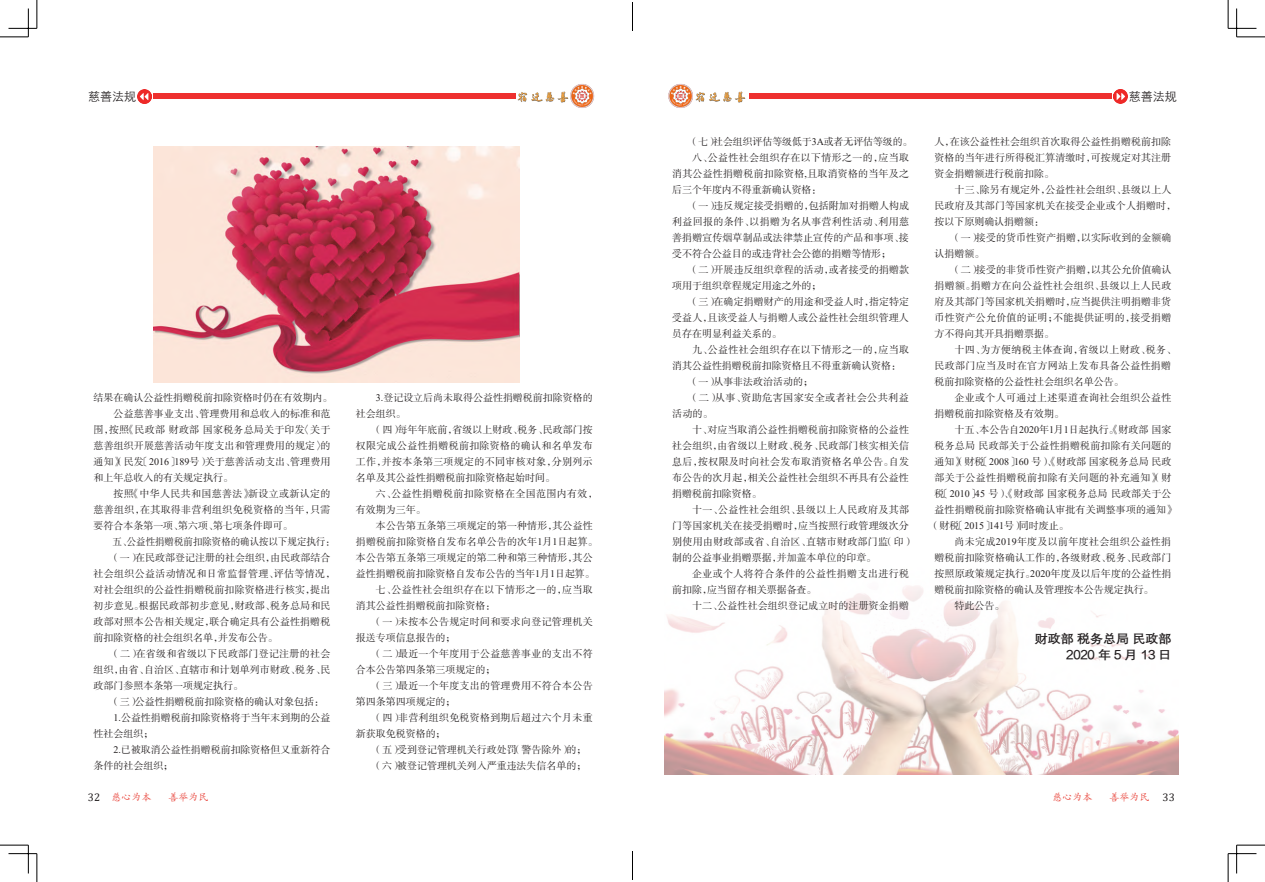
<style>
.page{position:relative;width:1265px;height:882px;background:#fff}
.page>*{position:absolute;margin:0;border:0;box-sizing:border-box;transform-origin:0 0}
.落款{font:12.4px "FZCDXK GBK1 0";letter-spacing:-.005em;color:#231f20;scale:1.05 1}
.落款-2{font:12.4px "FZCDXK GBK1 0";letter-spacing:.245em;color:#231f20;scale:1.05 1}
.t1{font:12px "ST Xihei";color:#231f20}
.正文{font:10px/16px "FZSSK GBK1 0";letter-spacing:.005em;color:#231f20;text-align:justify}
.正文-2{font:10px/16px "FZSSK GBK1 0";letter-spacing:.03em;color:#231f20}
.正文-3{font:10px/16px "FZSSK GBK1 0";letter-spacing:.025em;color:#231f20}
.正文-4{font:10px/16px "FZSSK GBK1 0";letter-spacing:.035em;color:#231f20}
.正文-5{font:10px "FZSSK GBK1 0";letter-spacing:.005em;color:#231f20;scale:.95 1}
.t2{font:10px "ST Kaiti";color:#e7372d}
.s1{font-family:"Times New Roman"}
.s2{font-family:"Cambria Math";font-size:11px;color:#231f20}
</style>
<div class="page">
<div style="left:153px;top:94px;width:363px;height:5px;background:#ee302f"></div>
<div style="left:748px;top:94px;width:363px;height:5px;background:#ee302f"></div>
<img style="left:668px;top:84px;width:25px;height:24px">
<img style="left:568px;top:84px;width:27px;height:24px">
<img style="left:517px;top:91px;width:51px;height:12px">
<img style="left:695px;top:91px;width:50px;height:12px">
<img style="left:1113px;top:89px;width:14px;height:14px">
<img style="left:138px;top:89px;width:14px;height:14px">
<img style="left:664px;top:586px;width:514px;height:188px">
<img style="left:153px;top:146px;width:366px;height:236px">
<svg style="left:0;top:0;width:38px;height:38px"></svg>
<svg style="left:0;top:844px;width:38px;height:38px"></svg>
<svg style="left:1227px;top:0;width:37px;height:38px"></svg>
<svg style="left:1227px;top:844px;width:37px;height:38px"></svg>
<svg style="left:632px;top:3px;width:1px;height:28px"></svg>
<svg style="left:632px;top:851px;width:1px;height:28px"></svg>
<p class="t1" style="left:88px;top:87px;width:50px">慈善法规</p>
<p class="t1" style="left:1128px;top:87px;width:49px">慈善法规</p>
<p class="正文" style="left:94px;top:389px;width:240px">结果在确认公益性捐赠税前扣除资格时仍在有效期内。</p>
<p class="正文" style="left:94px;top:405px;width:238px;text-indent:20px">公益慈善事业支出、管理费用和总收入的标准和范围，按照《民政部财政部国家税务总局关于印发〈关于慈善组织开展慈善活动年度支出和管理费用的规定〉的通知》（民发〔<span class="s1">2016</span>〕<span class="s1">189</span>号）关于慈善活动支出、管理费用和上年总收入的有关规定执行。</p>
<p class="正文" style="left:94px;top:485px;width:238px;text-indent:20px">按照《中华人民共和国慈善法》新设立或新认定的慈善组织，在其取得非营利组织免税资格的当年，只需要符合本条第一项、第六项、第七项条件即可。</p>
<p class="正文-5" style="left:113px;top:536px;width:235px">五、公益性捐赠税前扣除资格的确认按以下规定执行：</p>
<p class="正文" style="left:94px;top:549px;width:243px;text-align:left;text-indent:16px">（一）在民政部登记注册的社会组织，由民政部结合社会组织公益活动情况和日常监督管理、评估等情况，对社会组织的公益性捐赠税前扣除资格进行核实，提出初步意见。根据民政部初步意见，财政部、税务总局和民政部对照本公告相关规定，联合确定具有公益性捐赠税前扣除资格的社会组织名单，并发布公告。</p>
<p class="正文" style="left:94px;top:645px;width:238px;text-indent:16px">（二）在省级和省级以下民政部门登记注册的社会组织，由省、自治区、直辖市和计划单列市财政、税务、民政部门参照本条第一项规定执行。</p>
<p class="正文" style="left:110px;top:693px;width:215px">（三）公益性捐赠税前扣除资格的确认对象包括：</p>
<p class="正文" style="left:94px;top:709px;width:238px;text-indent:20px"><span class="s1">1.</span>公益性捐赠税前扣除资格将于当年末到期的公益性社会组织；</p>
<p class="正文" style="left:94px;top:741px;width:238px;text-indent:20px"><span class="s1">2.</span>已被取消公益性捐赠税前扣除资格但又重新符合条件的社会组织；</p>
<p class="正文" style="left:356px;top:389px;width:238px;text-indent:20px"><span class="s1">3.</span>登记设立后尚未取得公益性捐赠税前扣除资格的社会组织。</p>
<p class="正文" style="left:356px;top:421px;width:238px;text-indent:16px">（四）每年年底前，省级以上财政、税务、民政部门按权限完成公益性捐赠税前扣除资格的确认和名单发布工作，并按本条第三项规定的不同审核对象，分别列示名单及其公益性捐赠税前扣除资格起始时间。</p>
<p class="正文-2" style="left:356px;top:485px;width:243px;text-indent:20px">六、公益性捐赠税前扣除资格在全国范围内有效，有效期为三年。</p>
<p class="正文" style="left:356px;top:517px;width:243px;text-align:left;text-indent:20px">本公告第五条第三项规定的第一种情形，其公益性捐赠税前扣除资格自发布名单公告的次年<span class="s1">1</span>月<span class="s1">1</span>日起算。本公告第五条第三项规定的第二种和第三种情形，其公益性捐赠税前扣除资格自发布公告的当年<span class="s1">1</span>月<span class="s1">1</span>日起算。</p>
<p class="正文-2" style="left:356px;top:581px;width:238px;text-indent:20px">七、公益性社会组织存在以下情形之一的，应当取消其公益性捐赠税前扣除资格：</p>
<p class="正文-3" style="left:356px;top:613px;width:238px;text-indent:16px">（一）未按本公告规定时间和要求向登记管理机关报送专项信息报告的；</p>
<p class="正文-3" style="left:356px;top:645px;width:238px;text-indent:16px">（二）最近一个年度用于公益慈善事业的支出不符合本公告第四条第三项规定的；</p>
<p class="正文-3" style="left:356px;top:677px;width:238px;text-indent:16px">（三）最近一个年度支出的管理费用不符合本公告第四条第四项规定的；</p>
<p class="正文-3" style="left:356px;top:709px;width:238px;text-indent:16px">（四）非营利组织免税资格到期后超过六个月未重新获取免税资格的；</p>
<p class="正文" style="left:372px;top:741px;width:215px">（五）受到登记管理机关行政处罚（警告除外）的；</p>
<p class="正文" style="left:372px;top:757px;width:215px">（六）被登记管理机关列入严重违法失信名单的；</p>
<p class="正文" style="left:688px;top:133px;width:225px">（七）社会组织评估等级低于<span class="s1">3A</span>或者无评估等级的。</p>
<p class="正文" style="left:672px;top:149px;width:238px;text-indent:20px">八、公益性社会组织存在以下情形之一的，应当取消其公益性捐赠税前扣除资格<span class="s1">,</span>且取消资格的当年及之后三个年度内不得重新确认资格：</p>
<p class="正文" style="left:672px;top:197px;width:238px;text-indent:16px">（一）违反规定接受捐赠的，包括附加对捐赠人构成利益回报的条件、以捐赠为名从事营利性活动、利用慈善捐赠宣传烟草制品或法律禁止宣传的产品和事项、接受不符合公益目的或违背社会公德的捐赠等情形；</p>
<p class="正文" style="left:672px;top:261px;width:238px;text-indent:16px">（二）开展违反组织章程的活动，或者接受的捐赠款项用于组织章程规定用途之外的；</p>
<p class="正文" style="left:672px;top:293px;width:238px;text-indent:16px">（三）在确定捐赠财产的用途和受益人时，指定特定受益人，且该受益人与捐赠人或公益性社会组织管理人员存在明显利益关系的。</p>
<p class="正文" style="left:672px;top:341px;width:238px;text-indent:20px">九、公益性社会组织存在以下情形之一的，应当取消其公益性捐赠税前扣除资格且不得重新确认资格：</p>
<p class="正文" style="left:688px;top:373px;width:126px">（一）从事非法政治活动的；</p>
<p class="正文-2" style="left:672px;top:389px;width:238px;text-indent:16px">（二）从事、资助危害国家安全或者社会公共利益活动的。</p>
<p class="正文" style="left:672px;top:421px;width:238px;text-indent:20px">十、对应当取消公益性捐赠税前扣除资格的公益性社会组织，由省级以上财政、税务、民政部门核实相关信息后，按权限及时向社会发布取消资格名单公告。自发布公告的次月起，相关公益性社会组织不再具有公益性捐赠税前扣除资格。</p>
<p class="正文" style="left:672px;top:501px;width:243px;text-align:left;text-indent:20px">十一、公益性社会组织、县级以上人民政府及其部门等国家机关在接受捐赠时，应当按照行政管理级次分别使用由财政部或省、自治区、直辖市财政部门监（印）制的公益事业捐赠票据，并加盖本单位的印章。</p>
<p class="正文-4" style="left:672px;top:565px;width:238px;text-indent:20px">企业或个人将符合条件的公益性捐赠支出进行税前扣除，应当留存相关票据备查。</p>
<p class="正文" style="left:692px;top:597px;width:218px">十二、公益性社会组织登记成立时的注册资金捐赠</p>
<p class="正文" style="left:934px;top:133px;width:238px">人，在该公益性社会组织首次取得公益性捐赠税前扣除资格的当年进行所得税汇算清缴时，可按规定对其注册资金捐赠额进行税前扣除。</p>
<p class="正文" style="left:934px;top:181px;width:243px;text-align:left;text-indent:20px">十三、除另有规定外，公益性社会组织、县级以上人民政府及其部门等国家机关在接受企业或个人捐赠时，按以下原则确认捐赠额：</p>
<p class="正文" style="left:934px;top:229px;width:238px;text-indent:16px">（一）接受的货币性资产捐赠，以实际收到的金额确认捐赠额。</p>
<p class="正文" style="left:934px;top:261px;width:238px;text-indent:16px">（二）接受的非货币性资产捐赠，以其公允价值确认捐赠额。捐赠方在向公益性社会组织、县级以上人民政府及其部门等国家机关捐赠时，应当提供注明捐赠非货币性资产公允价值的证明；不能提供证明的，接受捐赠方不得向其开具捐赠票据。</p>
<p class="正文-2" style="left:934px;top:341px;width:243px;text-indent:20px">十四、为方便纳税主体查询，省级以上财政、税务、民政部门应当及时在官方网站上发布具备公益性捐赠税前扣除资格的公益性社会组织名单公告。</p>
<p class="正文-4" style="left:934px;top:389px;width:238px;text-indent:20px">企业或个人可通过上述渠道查询社会组织公益性捐赠税前扣除资格及有效期。</p>
<p class="正文" style="left:954px;top:421px;width:218px">十五、本公告自<span class="s1">2020</span>年<span class="s1">1</span>月<span class="s1">1</span>日起执行。《财政部国家</p>
<p class="正文" style="left:934px;top:437px;width:238px">税务总局民政部关于公益性捐赠税前扣除有关问题的</p>
<p class="正文" style="left:934px;top:453px;width:238px">通知》（财税〔<span class="s1">2008</span>〕<span class="s1">160</span> 号）、《财政部国家税务总局民政</p>
<p class="正文-2" style="left:934px;top:469px;width:238px">部关于公益性捐赠税前扣除有关问题的补充通知》（财</p>
<p class="正文" style="left:934px;top:485px;width:238px">税〔<span class="s1">2010</span>〕<span class="s1">45</span> 号）、《财政部国家税务总局民政部关于公</p>
<p class="正文" style="left:934px;top:501px;width:243px">益性捐赠税前扣除资格确认审批有关调整事项的通知》</p>
<p class="正文" style="left:929px;top:517px;width:141px">（财税〔<span class="s1">2015</span>〕<span class="s1">141</span>号）同时废止。</p>
<p class="正文" style="left:934px;top:533px;width:238px;text-indent:20px">尚未完成<span class="s1">2019</span>年度及以前年度社会组织公益性捐赠税前扣除资格确认工作的，各级财政、税务、民政部门按照原政策规定执行。<span class="s1">2020</span>年度及以后年度的公益性捐赠税前扣除资格的确认及管理按本公告规定执行。</p>
<p class="正文" style="left:954px;top:597px;width:51px">特此公告。</p>
<p class="落款" style="left:1034px;top:632px;width:131px">财政部税务总局民政部</p>
<p class="落款-2" style="left:1066px;top:648px;width:102px">2020年5月13日</p>
<p class="t2" style="left:88px;top:790px;width:65px"><span class="s2">32</span> 慈心为本</p>
<p class="t2" style="left:168px;top:790px;width:41px">善举为民</p>
<p class="t2" style="left:1052px;top:789px;width:41px">慈心为本</p>
<p class="t2" style="left:1109px;top:789px;width:67px">善举为民 <span class="s2">33</span></p>
</div>
